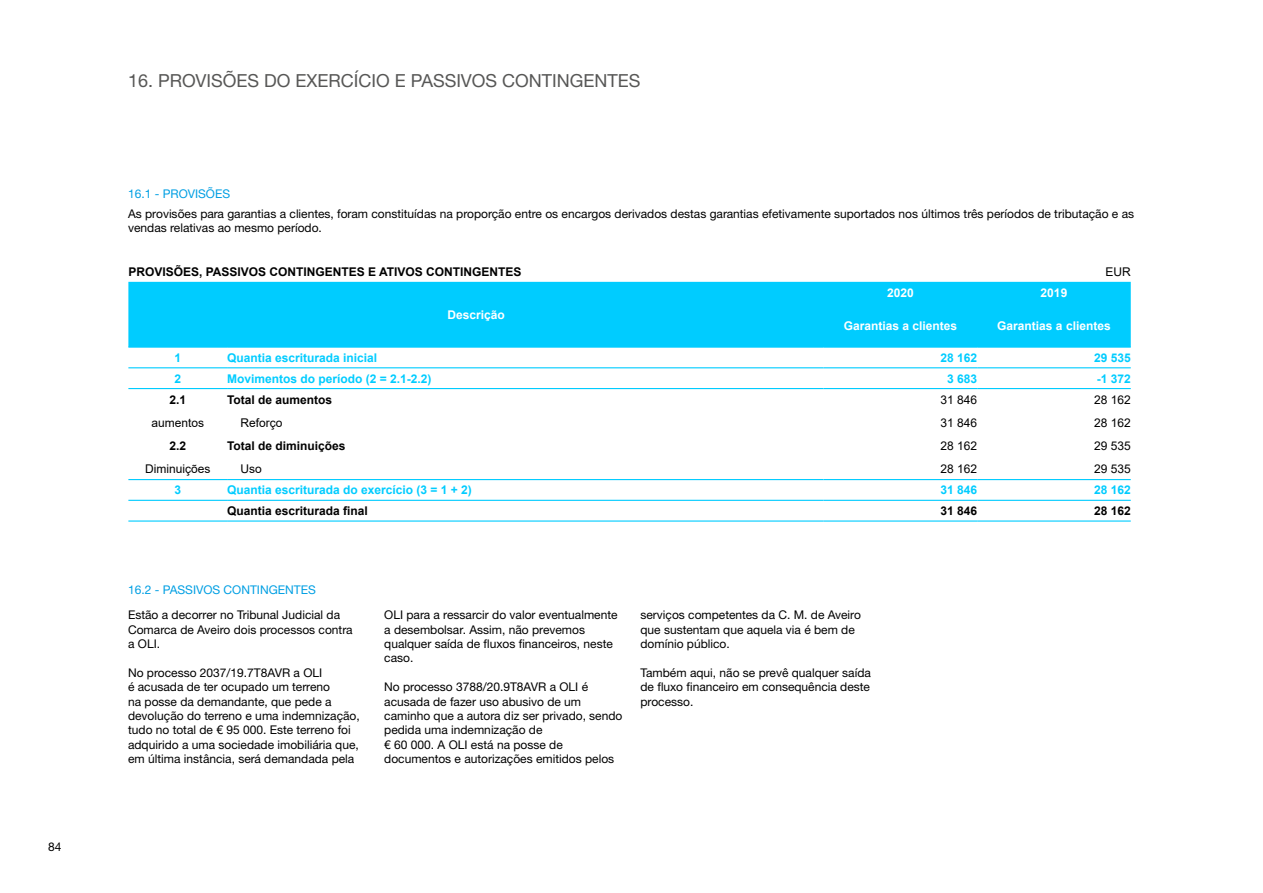
<style>
.page{position:relative;width:1263px;height:893px;background:#fff}
.page>*{position:absolute;margin:0;border:0;box-sizing:border-box;transform-origin:0 0}
.t1{font:18px "Helvetica Neue LTW1 G";color:#575756}
.t2{font:12px/14.4px "Helvetica Neue LTW1 G";color:#000}
.t3{font:700 12px "Arial";color:#0cf}
.t4{font:700 12px "Arial";color:#000}
.t5{font:12px "Arial";color:#000}
.t6{font:700 12px "Arial";color:#fff}
.t7{font:12px "Helvetica Neue LTW1 G";color:#009fe3}
</style>
<div class="page">
<div style="left:128px;top:282px;width:1003px;height:64px;background:#0cf"></div>
<hr style="left:128px;top:346px;width:99px;height:2px;background:#0cf">
<hr style="left:227px;top:346px;width:597px;height:2px;background:#0cf">
<hr style="left:824px;top:346px;width:153px;height:2px;background:#0cf">
<hr style="left:977px;top:346px;width:154px;height:2px;background:#0cf">
<hr style="left:128px;top:367px;width:99px;height:1px;background:#0cf">
<hr style="left:227px;top:367px;width:597px;height:1px;background:#0cf">
<hr style="left:824px;top:367px;width:153px;height:1px;background:#0cf">
<hr style="left:977px;top:367px;width:154px;height:1px;background:#0cf">
<hr style="left:128px;top:388px;width:99px;height:1px;background:#0cf">
<hr style="left:227px;top:388px;width:597px;height:1px;background:#0cf">
<hr style="left:824px;top:388px;width:153px;height:1px;background:#0cf">
<hr style="left:977px;top:388px;width:154px;height:1px;background:#0cf">
<hr style="left:128px;top:479px;width:99px;height:1px;background:#0cf">
<hr style="left:227px;top:479px;width:597px;height:1px;background:#0cf">
<hr style="left:824px;top:479px;width:153px;height:1px;background:#0cf">
<hr style="left:977px;top:479px;width:154px;height:1px;background:#0cf">
<hr style="left:128px;top:500px;width:99px;height:1px;background:#0cf">
<hr style="left:227px;top:500px;width:597px;height:1px;background:#0cf">
<hr style="left:824px;top:500px;width:153px;height:1px;background:#0cf">
<hr style="left:977px;top:500px;width:154px;height:1px;background:#0cf">
<hr style="left:128px;top:520px;width:99px;height:2px;background:#0cf">
<hr style="left:227px;top:520px;width:597px;height:2px;background:#0cf">
<hr style="left:824px;top:520px;width:153px;height:2px;background:#0cf">
<hr style="left:977px;top:520px;width:154px;height:2px;background:#0cf">
<p class="t2" style="left:48px;top:839px;width:15px">84</p>
<h1 class="t1" style="left:128px;top:70px;width:514px">16. PROVISÕES DO EXERCÍCIO E PASSIVOS CONTINGENTES</h1>
<p class="t7" style="left:128px;top:186px;width:104px">16.1 - PROVISÕES</p>
<p class="t2" style="left:128px;top:206px;width:1007px">As provisões para garantias a clientes, foram constituídas na proporção entre os encargos derivados destas garantias efetivamente suportados nos últimos três períodos de tributação e as vendas relativas ao mesmo período.</p>
<p class="t4" style="left:128px;top:263px;width:395px">PROVISÕES, PASSIVOS CONTINGENTES E ATIVOS CONTINGENTES</p>
<p class="t5" style="left:1105px;top:263px;width:27px">EUR</p>
<p class="t6" style="left:447px;top:306px;width:59px">Descrição</p>
<p class="t6" style="left:887px;top:285px;width:28px">2020</p>
<p class="t6" style="left:1041px;top:285px;width:28px">2019</p>
<p class="t6" style="left:844px;top:317px;width:115px">Garantias a clientes</p>
<p class="t6" style="left:997px;top:317px;width:115px">Garantias a clientes</p>
<p class="t3" style="left:174px;top:349px;width:8px">1</p>
<p class="t3" style="left:227px;top:349px;width:152px">Quantia escriturada inicial</p>
<p class="t3" style="left:940px;top:349px;width:38px">28 162</p>
<p class="t3" style="left:1094px;top:349px;width:38px">29 535</p>
<p class="t3" style="left:174px;top:370px;width:8px">2</p>
<p class="t3" style="left:227px;top:370px;width:206px">Movimentos do período (2 = 2.1-2.2)</p>
<p class="t3" style="left:947px;top:370px;width:32px">3 683</p>
<p class="t3" style="left:1097px;top:370px;width:36px">-1 372</p>
<p class="t4" style="left:169px;top:392px;width:18px">2.1</p>
<p class="t4" style="left:227px;top:392px;width:107px">Total de aumentos</p>
<p class="t5" style="left:940px;top:392px;width:38px">31 846</p>
<p class="t5" style="left:1094px;top:392px;width:38px">28 162</p>
<p class="t5" style="left:151px;top:415px;width:54px">aumentos</p>
<p class="t5" style="left:241px;top:415px;width:44px">Reforço</p>
<p class="t5" style="left:940px;top:415px;width:38px">31 846</p>
<p class="t5" style="left:1094px;top:415px;width:38px">28 162</p>
<p class="t4" style="left:169px;top:437px;width:18px">2.2</p>
<p class="t4" style="left:227px;top:437px;width:120px">Total de diminuições</p>
<p class="t5" style="left:940px;top:437px;width:38px">28 162</p>
<p class="t5" style="left:1094px;top:437px;width:38px">29 535</p>
<p class="t5" style="left:145px;top:460px;width:67px">Diminuições</p>
<p class="t5" style="left:241px;top:460px;width:23px">Uso</p>
<p class="t5" style="left:940px;top:460px;width:38px">28 162</p>
<p class="t5" style="left:1094px;top:460px;width:38px">29 535</p>
<p class="t3" style="left:174px;top:482px;width:8px">3</p>
<p class="t3" style="left:227px;top:482px;width:246px">Quantia escriturada do exercício (3 = 1 + 2)</p>
<p class="t3" style="left:940px;top:482px;width:38px">31 846</p>
<p class="t3" style="left:1094px;top:482px;width:38px">28 162</p>
<p class="t4" style="left:227px;top:502px;width:142px">Quantia escriturada final</p>
<p class="t4" style="left:940px;top:502px;width:38px">31 846</p>
<p class="t4" style="left:1094px;top:502px;width:38px">28 162</p>
<p class="t7" style="left:128px;top:582px;width:189px">16.2 - PASSIVOS CONTINGENTES</p>
<p class="t2" style="left:128px;top:608px;width:226px">Estão a decorrer no Tribunal Judicial da<br>Comarca de Aveiro dois processos contra a OLI.</p>
<p class="t2" style="left:128px;top:665px;width:233px">No processo 2037/19.7T8AVR a OLI<br>é acusada de ter ocupado um terreno<br>na posse da demandante, que pede a devolução do terreno e uma indemnização, tudo no total de € 95 000. Este terreno foi adquirido a uma sociedade imobiliária que, em última instância, será demandada pela</p>
<p class="t2" style="left:384px;top:607px;width:235px">OLI para a ressarcir do valor eventualmente a desembolsar. Assim, não prevemos qualquer saída de fluxos financeiros, neste caso.</p>
<p class="t2" style="left:384px;top:679px;width:240px">No processo 3788/20.9T8AVR a OLI é acusada de fazer uso abusivo de um caminho que a autora diz ser privado, sendo pedida uma indemnização de<br>€ 60 000. A OLI está na posse de documentos e autorizações emitidos pelos</p>
<p class="t2" style="left:640px;top:607px;width:222px">serviços competentes da C. M. de Aveiro que sustentam que aquela via é bem de domínio público.</p>
<p class="t2" style="left:640px;top:665px;width:232px;text-align:justify">Também aqui, não se prevê qualquer saída de fluxo financeiro em consequência deste processo.</p>
</div>
